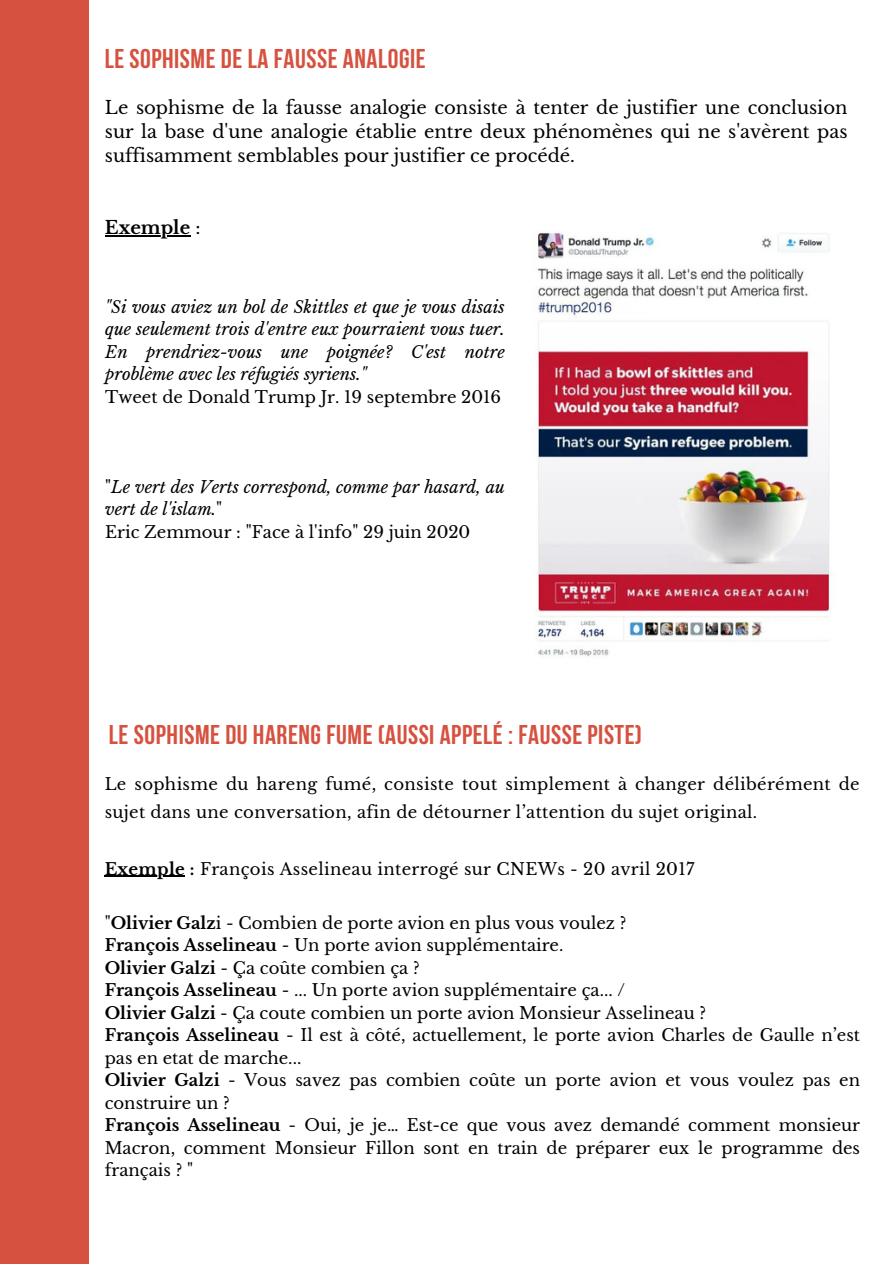
<style>
.page{position:relative;width:894px;height:1264px;background:#fff}
.page>*{position:absolute;margin:0;border:0;box-sizing:border-box;transform-origin:0 0}
.t1{font:700 27px "Bebas Neue";letter-spacing:.02em;color:#d6513f}
.t2{font:18px/24.2px "Libre Baskerville";color:#000;text-align:justify}
.t3{font:700 18px "Libre Baskerville";color:#000}
.t4{font:16.5px/22.5px "Libre Baskerville";color:#000}
.t5{font:italic 16.5px/22.5px "Libre Baskerville";color:#000;text-align:justify}
.t6{font:16.5px/28.2px "Libre Baskerville";letter-spacing:.02em;color:#000}
.s1{font-weight:400}
.s2{font-style:normal}
.s3{font-weight:700}
</style>
<div class="page">
<div style="left:0;top:0;width:89px;height:1263px;background:#d6513f"></div>
<img style="left:536px;top:232px;width:294px;height:425px">
<hr style="left:105px;top:235px;width:85px;height:2px;background:#000">
<hr style="left:105px;top:875px;width:80px;height:1px;background:#000">
<p class="t1" style="left:105px;top:47px;width:322px">LE SOPHISME DE LA FAUSSE ANALOGIE</p>
<p class="t2" style="left:105px;top:95px;width:743px">Le sophisme de la fausse analogie consiste à tenter de justifier une conclusion sur la base d'une analogie établie entre deux phénomènes qui ne s'avèrent pas suffisamment semblables pour justifier ce procédé.</p>
<p class="t3" style="left:105px;top:217px;width:97px">Exemple <span class="s1">:</span></p>
<p class="t5" style="left:105px;top:296px;width:401px">"Si vous aviez un bol de Skittles et que je vous disais que seulement trois d'entre eux pourraient vous tuer.<br>En prendriez-vous une poignée? C'est notre problème avec les réfugiés syriens."</p>
<p class="t4" style="left:105px;top:386px;width:397px">Tweet de Donald Trump Jr. 19 septembre 2016</p>
<p class="t5" style="left:105px;top:476px;width:401px"><span class="s2">"</span>Le vert des Verts correspond, comme par hasard, au vert de l'islam.<span class="s2">"</span></p>
<p class="t4" style="left:105px;top:521px;width:366px">Eric Zemmour : "Face à l'info" 29 juin 2020</p>
<h1 class="t1" style="left:109px;top:723px;width:534px">LE SOPHISME DU HARENG FUME (AUSSI APPELÉ : FAUSSE PISTE)</h1>
<p class="t6" style="left:105px;top:770px;width:756px">Le sophisme du hareng fumé, consiste tout simplement à changer délibérément de sujet dans une conversation, afin de détourner l’attention du sujet original.</p>
<p class="t6" style="left:105px;top:854px;width:591px"><span class="s3">Exemple :</span> François Asselineau interrogé sur CNEWs - 20 avril 2017</p>
<p class="t4" style="left:105px;top:911px;width:523px">"<span class="s3">Olivier Galz</span>i - Combien de porte avion en plus vous voulez ?</p>
<p class="t4" style="left:105px;top:934px;width:460px"><span class="s3">François Asselineau</span> - Un porte avion supplémentaire.</p>
<p class="t4" style="left:105px;top:956px;width:316px"><span class="s3">Olivier Galzi</span> - Ça coûte combien ça ?</p>
<p class="t4" style="left:105px;top:979px;width:522px"><span class="s3">François Asselineau</span> - ... Un porte avion supplémentaire ça... /</p>
<p class="t4" style="left:105px;top:1001px;width:602px"><span class="s3">Olivier Galzi</span> - Ça coute combien un porte avion Monsieur Asselineau ?</p>
<p class="t4" style="left:105px;top:1024px;width:756px"><span class="s3">François Asselineau</span> - Il est à côté, actuellement, le porte avion Charles de Gaulle n’est pas en etat de marche...</p>
<p class="t4" style="left:105px;top:1069px;width:756px"><span class="s3">Olivier Galzi</span> - Vous savez pas combien coûte un porte avion et vous voulez pas en construire un ?</p>
<p class="t4" style="left:105px;top:1114px;width:756px;text-align:justify"><span class="s3">François Asselineau</span> - Oui, je je… Est-ce que vous avez demandé comment monsieur Macron, comment Monsieur Fillon sont en train de préparer eux le programme des français ? "</p>
</div>
